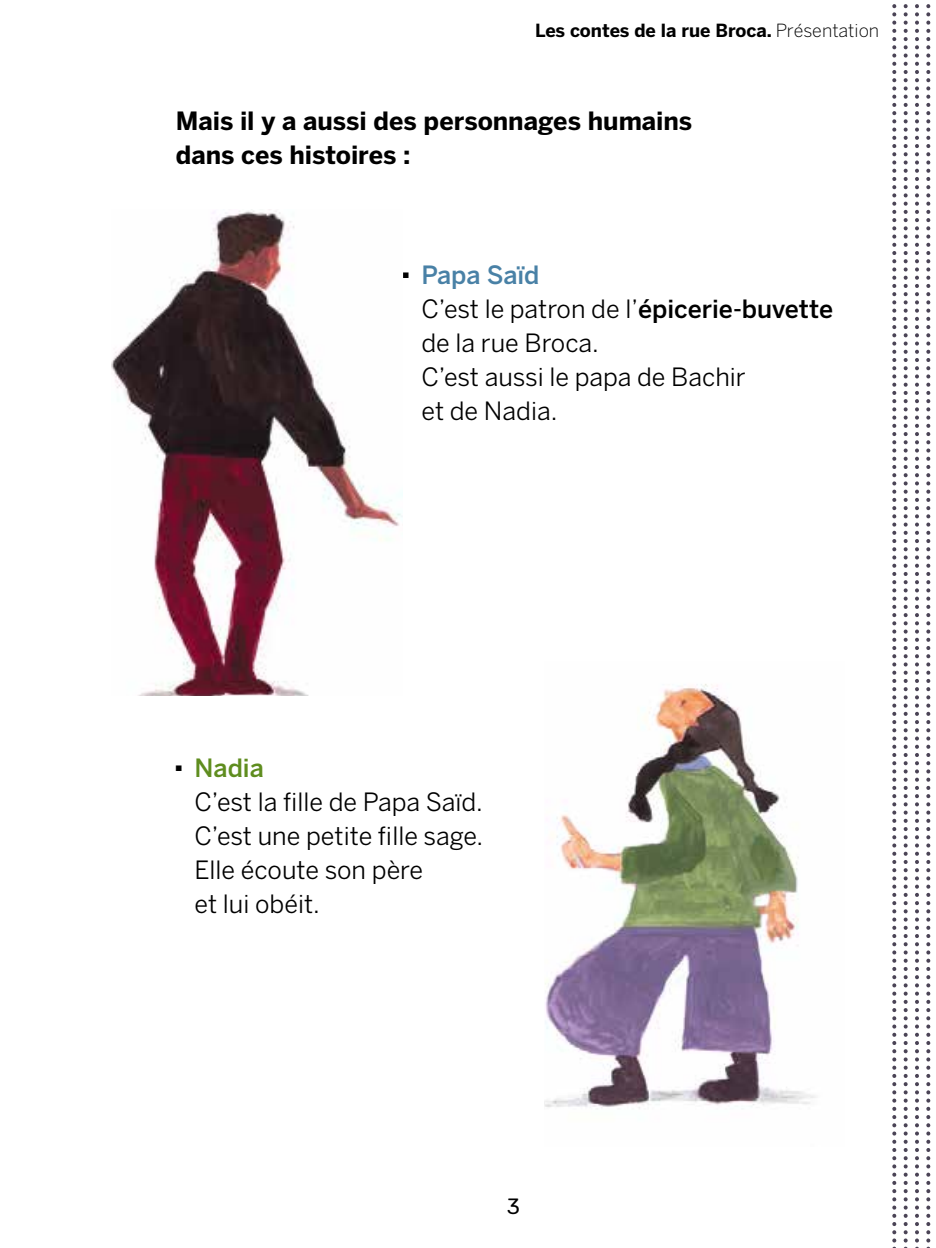
<style>
.page{position:relative;width:936px;height:1248px;background:#fff}
.page>*{position:absolute;margin:0;border:0;box-sizing:border-box;transform-origin:0 0}
.t1{font:25px/34px "Benton Sans";color:#000}
.t2{font:700 25px/34px "Benton Sans";color:#000}
.t3{font:22px "Rubik";color:#000}
.t4{font:700 18px "Benton Sans";color:#000}
.s1{font-weight:300}
.s2{font-weight:500;color:#4981a6}
.s3{font-weight:500}
.s4{font-weight:500;color:#5f8d1f}
</style>
<div class="page">
<img style="left:111px;top:211px;width:292px;height:484px">
<img style="left:544px;top:684px;width:272px;height:425px">
<svg style="left:926px;top:4px;width:5px;height:1244px"></svg>
<svg style="left:915px;top:4px;width:3px;height:1244px"></svg>
<svg style="left:903px;top:4px;width:4px;height:1244px"></svg>
<svg style="left:892px;top:4px;width:4px;height:1244px"></svg>
<p class="t4" style="left:535px;top:20px;width:345px">Les contes de la rue Broca. <span class="s1">Présentation</span></p>
<p class="t2" style="left:176px;top:104px;width:518px">Mais il y a aussi des personnages humains dans ces histoires :</p>
<p class="t1" style="left:421px;top:257px;width:413px;text-indent:-19px">■ <span class="s2">Papa Saïd<br></span>C’est le patron de l’<span class="s3">épicerie-buvette </span>de la rue Broca.<br>C’est aussi le papa de Bachir<br>et de Nadia.</p>
<p class="t1" style="left:194px;top:750px;width:290px;text-indent:-19px">■ <span class="s4">Nadia<br></span>C’est la fille de Papa Saïd.<br>C’est une petite fille sage.<br>Elle écoute son père<br>et lui obéit.</p>
<p class="t3" style="left:506px;top:1193px;width:15px">3</p>
</div>
